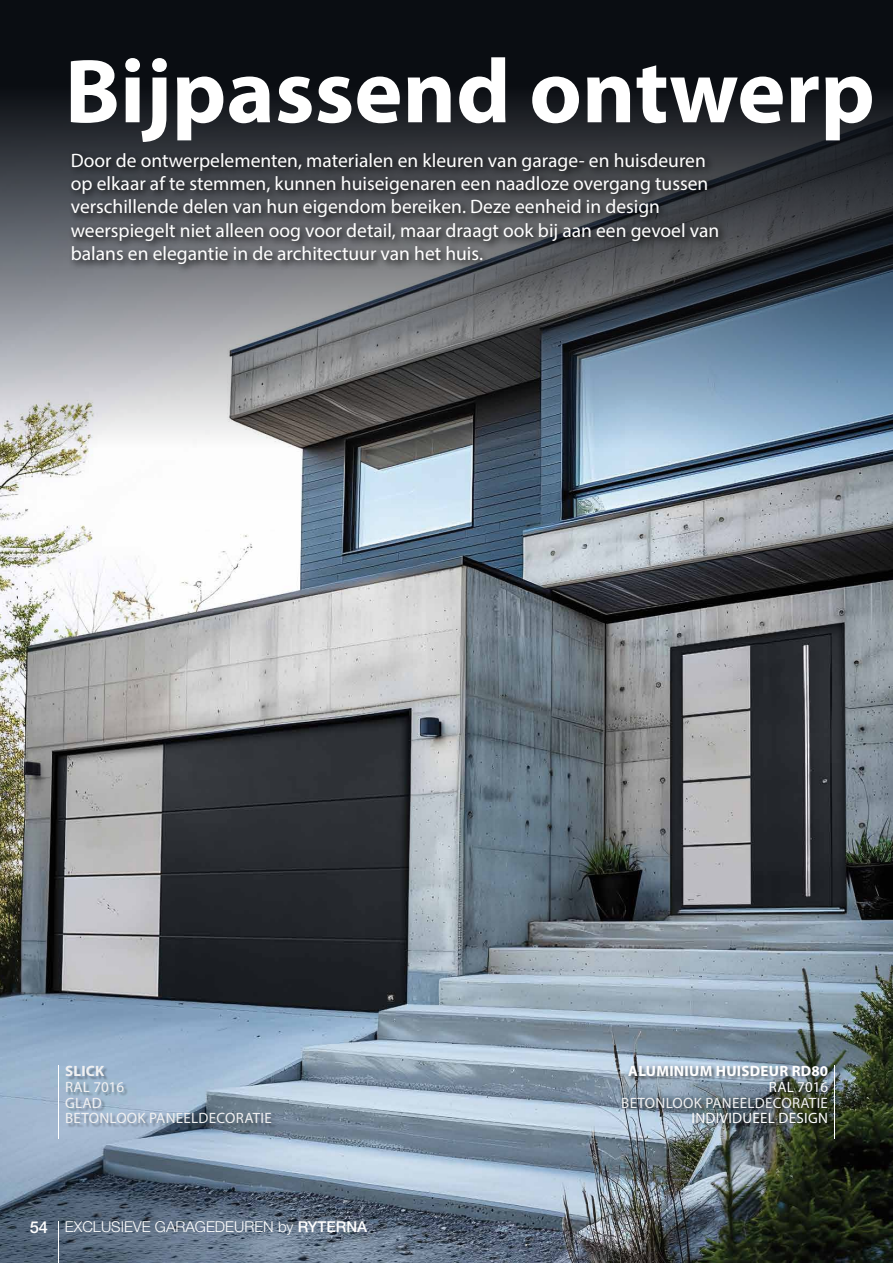
<style>
.page{position:relative;width:893px;height:1263px;background:#fff}
.page>*{position:absolute;margin:0;border:0;box-sizing:border-box;transform-origin:0 0}
.t1{font:700 91.5px "Myriad Pro";color:#fff}
.t2{font:19.5px/23.4px "Myriad Pro";color:#fff}
.t3{font:15px/15.8px "Myriad Pro";letter-spacing:.02em;color:#f1f1f2}
.t4{font:300 15px "Helvetica Neue LT Pro";color:#fff}
.t5{font:15px "Myriad Pro";letter-spacing:.02em;color:#fff}
.t6{font:700 15px "Myriad Pro";letter-spacing:.02em;color:#fff}
.t7{font:700 15px "Myriad Pro";letter-spacing:.02em;color:#f1f1f2}
.s1{font-weight:500;font-size:16.5px}
.s2{font-weight:500}
</style>
<div class="page">
<img style="left:0;top:500px;width:893px;height:763px">
<svg style="left:0;top:0;width:893px;height:500px;background:#535a62"></svg>
<div style="left:619px;top:1062px;width:222px;height:81px;background:#000;opacity:.4"></div>
<hr style="left:835px;top:1066px;width:4px;height:77px;background:#000;opacity:.3">
<hr style="left:834px;top:1065px;width:1px;height:73px;background:#fff">
<div style="left:623px;top:1067px;width:209px;height:61px;background:#000;opacity:.3"></div>
<div style="left:67px;top:149px;width:661px;height:125px;background:#000;opacity:.9"></div>
<hr style="left:58px;top:1065px;width:1px;height:73px;background:#fff">
<div style="left:67px;top:1067px;width:209px;height:61px;background:#000;opacity:.3"></div>
<hr style="left:58px;top:1221px;width:1px;height:42px;background:#fff">
<h1 class="t1" style="left:65px;top:32px;width:812px">Bijpassend ontwerp</h1>
<p class="t2" style="left:71px;top:148px;width:650px">Door de ontwerpelementen, materialen en kleuren van garage- en huisdeuren op elkaar af te stemmen, kunnen huiseigenaren een naadloze overgang tussen verschillende delen van hun eigendom bereiken. Deze eenheid in design weerspiegelt niet alleen oog voor detail, maar draagt ook bij aan een gevoel van balans en elegantie in de architectuur van het huis.</p>
<p class="t7" style="left:65px;top:1061px;width:41px">SLICK</p>
<p class="t3" style="left:65px;top:1079px;width:208px">RAL 7016<br>GLAD<br>BETONLOOK PANEELDECORATIE</p>
<p class="t4" style="left:30px;top:1217px;width:339px"><span class="s1">54</span> EXCLUSIEVE GARAGEDEUREN by <span class="s2">RYTERNA</span></p>
<p class="t6" style="left:628px;top:1061px;width:201px">ALUMINIUM HUISDEUR RD80</p>
<p class="t5" style="left:769px;top:1077px;width:61px">RAL 7016</p>
<p class="t3" style="left:621px;top:1094px;width:208px">BETONLOOK PANEELDECORATIE</p>
<p class="t5" style="left:691px;top:1109px;width:138px">INDIVIDUEEL DESIGN</p>
</div>
